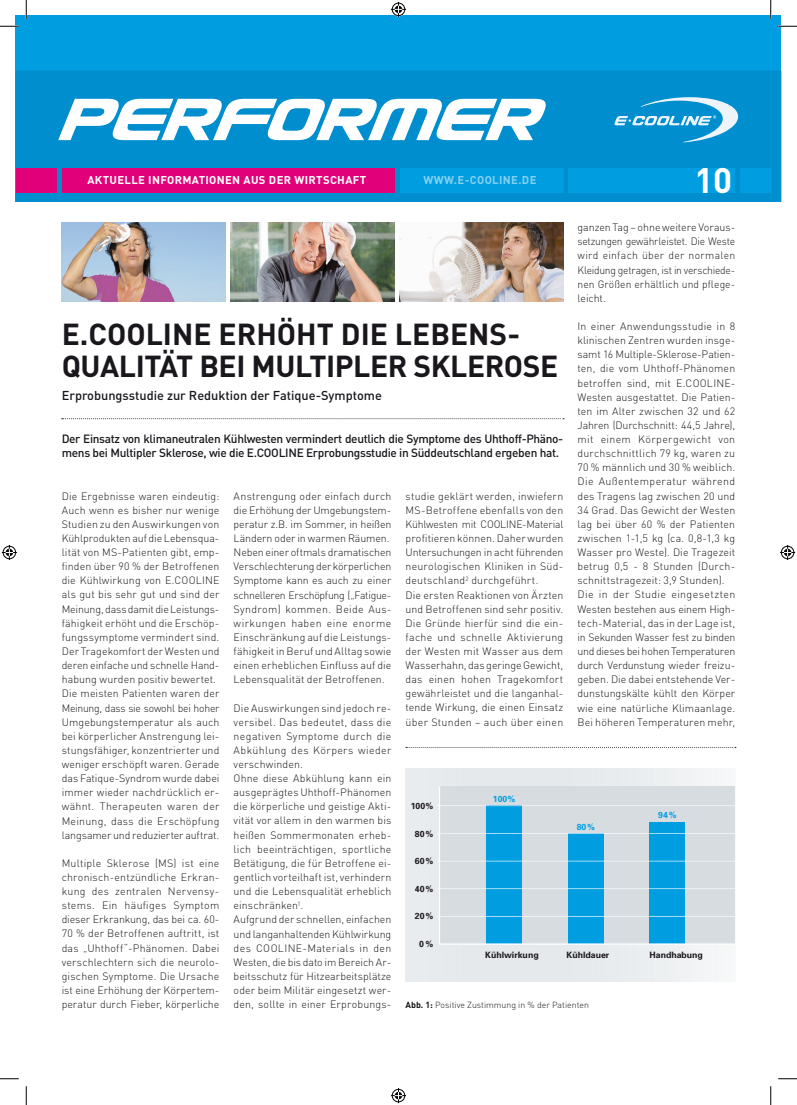
<style>
.page{position:relative;width:797px;height:1105px;background:#fff}
.page>*{position:absolute;margin:0;border:0;box-sizing:border-box;transform-origin:0 0}
.t1{font:italic 71.25px "Usuzi";letter-spacing:-.015em;color:#fff}
.t2{font:700 35px "DIN";color:#fff}
.t3{font:700 30px/32.5px "DIN";letter-spacing:-.015em;color:#1a171c}
.t4{font:500 12.75px "DIN";color:#1a171c}
.t5{font:500 11.88px/14.1px "DIN";letter-spacing:-.03em;color:#1a171c}
.t6{font:700 11.25px "DIN";letter-spacing:.03em;color:#fff}
.t7{font:700 11.25px "DIN";letter-spacing:.03em;color:#85d0f0}
.t8{font:300 10.62px/14.1px "DIN";letter-spacing:.01em;color:#1a171c}
.t9{font:700 8.75px "Univers";color:#1a171c}
.t10{font:300 8.75px "DIN";color:#1a171c}
.t11{font:700 8.75px "Univers";color:#009ee0}
.s1{font-weight:700}
</style>
<div class="page">
<img style="left:231px;top:223px;width:163px;height:79px">
<img style="left:62px;top:223px;width:163px;height:79px">
<img style="left:399px;top:223px;width:164px;height:79px">
<svg style="left:62px;top:418px;width:502px;height:1px"></svg>
<svg style="left:406px;top:747px;width:330px;height:1px"></svg>
<svg style="left:439px;top:786px;width:296px;height:159px;background:#9ccbe0"></svg>
<div style="left:16px;top:16px;width:765px;height:186px;background:#009ee0"></div>
<div style="left:16px;top:71px;width:765px;height:131px;background:#008ece"></div>
<div style="left:62px;top:168px;width:332px;height:25px;background:#e2007a"></div>
<div style="left:399px;top:168px;width:164px;height:25px;background:#009ee0"></div>
<div style="left:568px;top:168px;width:167px;height:25px;background:#009ee0"></div>
<div style="left:740px;top:168px;width:30px;height:25px;background:#009ee0"></div>
<div style="left:16px;top:168px;width:40px;height:25px;background:#e2007a"></div>
<svg style="left:614px;top:97px;width:124px;height:45px;background:#37a5d8"></svg>
<svg style="left:0;top:25px;width:19px;height:2px"></svg>
<svg style="left:778px;top:25px;width:19px;height:2px"></svg>
<svg style="left:0;top:1078px;width:19px;height:1px"></svg>
<svg style="left:778px;top:1078px;width:19px;height:1px"></svg>
<svg style="left:25px;top:0;width:2px;height:19px"></svg>
<svg style="left:25px;top:1086px;width:2px;height:19px"></svg>
<svg style="left:770px;top:0;width:1px;height:19px"></svg>
<svg style="left:770px;top:1086px;width:1px;height:19px"></svg>
<svg style="left:391px;top:2px;width:15px;height:15px"></svg>
<svg style="left:391px;top:1088px;width:15px;height:15px"></svg>
<svg style="left:2px;top:545px;width:15px;height:15px"></svg>
<svg style="left:780px;top:545px;width:15px;height:15px"></svg>
<h1 class="t1" style="left:58px;top:82px;width:481px">PERFORMER</h1>
<p class="t6" style="left:87px;top:173px;width:280px">AKTUELLE INFORMATIONEN AUS DER WIRTSCHAFT</p>
<p class="t7" style="left:423px;top:173px;width:114px">WWW.E-COOLINE.DE</p>
<h2 class="t2" style="left:694px;top:157px;width:39px">10</h2>
<p class="t8" style="left:577px;top:220px;width:159px;text-align:justify">ganzen Tag – ohne weitere Voraus&shy;setzungen gewährleistet. Die Weste wird einfach über der normalen Kleidung getragen, ist in verschiede&shy;nen Größen erhältlich und pflege&shy;leicht.</p>
<p class="t8" style="left:577px;top:319px;width:159px">In einer Anwendungsstudie in 8 klinischen Zentren wurden insge&shy;samt 16 Multiple-Sklerose-Patien&shy;ten, die vom Uhthoff-Phänomen betroffen sind, mit E.COOLINE-<br>Westen ausgestattet. Die Patien&shy;ten im Alter zwischen 32 und 62<br>Jahren (Durchschnitt: 44,5 Jahre), mit einem Körpergewicht von durchschnittlich 79 kg, waren zu<br>70 % männlich und 30 % weiblich.<br>Die Außentemperatur während des Tragens lag zwischen 20 und<br>34 Grad. Das Gewicht der Westen lag bei über 60 % der Patienten zwischen 1-1,5 kg (ca. 0,8-1,3 kg<br>Wasser pro Weste). Die Tragezeit betrug 0,5 - 8 Stunden (Durch&shy;schnittstragezeit: 3,9 Stunden).<br>Die in der Studie eingesetzten<br>Westen bestehen aus einem High&shy;tech-Material, das in der Lage ist, in Sekunden Wasser fest zu binden und dieses bei hohen Temperaturen durch Verdunstung wieder freizu&shy;geben. Die dabei entstehende Ver&shy;dunstungskälte kühlt den Körper wie eine natürliche Klimaanlage.<br>Bei höheren Temperaturen mehr,</p>
<h3 class="t3" style="left:62px;top:316px;width:498px">E.COOLINE ERHÖHT DIE LEBENS-<br>QUALITÄT BEI MULTIPLER SKLEROSE</h3>
<p class="t4" style="left:62px;top:387px;width:322px">Erprobungsstudie zur Reduktion der Fatique-Symptome</p>
<p class="t5" style="left:62px;top:431px;width:503px">Der Einsatz von klimaneutralen Kühlwesten vermindert deutlich die Symptome des Uhthoff-Phäno&shy;mens bei Multipler Sklerose, wie die E.COOLINE Erprobungsstudie in Süddeutschland ergeben hat.</p>
<p class="t8" style="left:234px;top:488px;width:159px">Anstrengung oder einfach durch die Erhöhung der Umgebungstem&shy;peratur z.B. im Sommer, in heißen<br>Ländern oder in warmen Räumen.<br>Neben einer oftmals dramatischen<br>Verschlechterung der körperlichen<br>Symptome kann es auch zu einer schnelleren Erschöpfung („Fatigue-<br>Syndrom) kommen. Beide Aus&shy;wirkungen haben eine enorme<br>Einschränkung auf die Leistungs&shy;fähigkeit in Beruf und Alltag sowie einen erheblichen Einfluss auf die<br>Lebensqualität der Betroffenen.</p>
<p class="t8" style="left:234px;top:700px;width:159px">Die Auswirkungen sind jedoch re&shy;versibel. Das bedeutet, dass die negativen Symptome durch die<br>Abkühlung des Körpers wieder verschwinden.<br>Ohne diese Abkühlung kann ein ausgeprägtes Uhthoff-Phänomen die körperliche und geistige Akti&shy;vität vor allem in den warmen bis heißen Sommermonaten erheb&shy;lich beeinträchtigen, sportliche<br>Betätigung, die für Betroffene ei&shy;gentlich vorteilhaft ist, verhindern und die Lebensqualität erheblich einschränken<sup>1</sup>.<br>Aufgrund der schnellen, einfachen und langanhaltenden Kühlwirkung des COOLINE-Materials in den<br>Westen, die bis dato im Bereich Ar&shy;beitsschutz für Hitzearbeitsplätze oder beim Militär eingesetzt wer&shy;den, sollte in einer Erprobungs-</p>
<p class="t8" style="left:405px;top:489px;width:159px">studie geklärt werden, inwiefern<br>MS-Betroffene ebenfalls von den<br>Kühlwesten mit COOLINE-Material profitieren können. Daher wurden<br>Untersuchungen in acht führenden neurologischen Kliniken in Süd&shy;deutschland<sup>2</sup> durchgeführt.<br>Die ersten Reaktionen von Ärzten und Betroffenen sind sehr positiv.<br>Die Gründe hierfür sind die ein&shy;fache und schnelle Aktivierung der Westen mit Wasser aus dem<br>Wasserhahn, das geringe Gewicht, das einen hohen Tragekomfort gewährleistet und die langanhal&shy;tende Wirkung, die einen Einsatz über Stunden – auch über einen</p>
<p class="t8" style="left:62px;top:489px;width:159px">Die Ergebnisse waren eindeutig:<br>Auch wenn es bisher nur wenige<br>Studien zu den Auswirkungen von<br>Kühlprodukten auf die Lebensqua&shy;lität von MS-Patienten gibt, emp&shy;finden über 90 % der Betroffenen die Kühlwirkung von E.COOLINE als gut bis sehr gut und sind der<br>Meinung, dass damit die Leistungs&shy;fähigkeit erhöht und die Erschöp&shy;fungssymptome vermindert sind.<br>Der Tragekomfort der Westen und deren einfache und schnelle Hand&shy;habung wurden positiv bewertet.<br>Die meisten Patienten waren der<br>Meinung, dass sie sowohl bei hoher<br>Umgebungstemperatur als auch bei körperlicher Anstrengung lei&shy;stungsfähiger, konzentrierter und weniger erschöpft waren. Gerade das Fatique-Syndrom wurde dabei immer wieder nachdrücklich er&shy;wähnt. Therapeuten waren der<br>Meinung, dass die Erschöpfung langsamer und reduzierter auftrat.</p>
<p class="t8" style="left:62px;top:856px;width:159px;text-align:justify">Multiple Sklerose (MS) ist eine chronisch-entzündliche Erkran&shy;kung des zentralen Nervensy&shy;stems. Ein häufiges Symptom dieser Erkrankung, das bei ca. 60- 70 % der Betroffenen auftritt, ist das „Uhthoff“-Phänomen. Dabei verschlechtern sich die neurolo&shy;gischen Symptome. Die Ursache ist eine Erhöhung der Körpertem&shy;peratur durch Fieber, körperliche</p>
<p class="t11" style="left:493px;top:794px;width:24px">100 %</p>
<p class="t9" style="left:410px;top:800px;width:24px">100%</p>
<p class="t9" style="left:415px;top:828px;width:20px">80 %</p>
<p class="t9" style="left:415px;top:855px;width:20px">60 %</p>
<p class="t9" style="left:415px;top:883px;width:20px">40 %</p>
<p class="t9" style="left:415px;top:910px;width:20px">20 %</p>
<p class="t9" style="left:419px;top:938px;width:16px">0 %</p>
<p class="t11" style="left:658px;top:810px;width:20px">94 %</p>
<p class="t11" style="left:576px;top:821px;width:20px">80 %</p>
<p class="t9" style="left:485px;top:950px;width:55px">Kühlwirkung</p>
<p class="t9" style="left:566px;top:950px;width:44px">Kühldauer</p>
<p class="t9" style="left:649px;top:950px;width:55px">Handhabung</p>
<p class="t10" style="left:405px;top:999px;width:185px"><span class="s1">Abb. 1:</span> Positive Zustimmung in % der Patienten</p>
</div>
